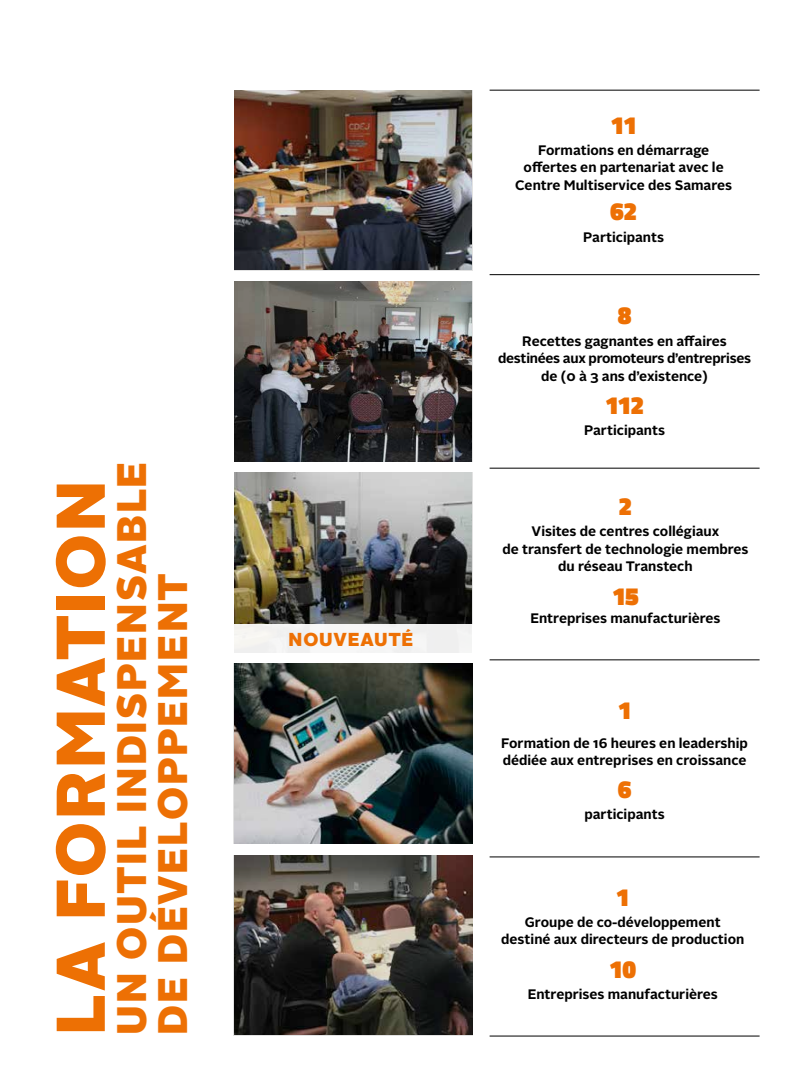
<style>
.page{position:relative;width:810px;height:1080px;background:#fff}
.page>*{position:absolute;margin:0;border:0;box-sizing:border-box;transform-origin:0 0}
.t1{font:900 68.75px "Alright Sans";letter-spacing:.035em;color:#ed7004}
.t2{font:900 41.25px/41.2px "Alright Sans";letter-spacing:.045em;color:#ed7004}
.t3{font:900 25px "Titillium Web";letter-spacing:-.025em;color:#ed7004}
.t4{font:900 18.75px "Alright Sans";letter-spacing:.04em;color:#ed7004}
.t5{font:700 13.75px/17.5px "Alright Sans";color:#000;text-align:center}
.t6{font:700 13.75px/17.5px "Alright Sans";letter-spacing:-.02em;color:#000;text-align:center}
</style>
<div class="page">
<div style="left:234px;top:624px;width:239px;height:29px;background:#f5f4f3"></div>
<hr style="left:490px;top:274px;width:270px;height:1px;background:#000">
<hr style="left:490px;top:90px;width:270px;height:1px;background:#000">
<hr style="left:490px;top:468px;width:270px;height:1px;background:#000">
<hr style="left:490px;top:660px;width:270px;height:1px;background:#000">
<hr style="left:490px;top:857px;width:270px;height:1px;background:#000">
<hr style="left:490px;top:1036px;width:270px;height:1px;background:#000">
<img style="left:234px;top:90px;width:238px;height:180px">
<img style="left:234px;top:281px;width:238px;height:180px">
<img style="left:234px;top:472px;width:238px;height:152px">
<img style="left:233px;top:664px;width:239px;height:180px">
<img style="left:233px;top:855px;width:239px;height:180px">
<h1 class="t1" style="left:32px;top:1035px;width:556px;rotate:-90deg">LA FORMATION</h1>
<h2 class="t2" style="left:111px;top:1035px;width:575px;rotate:-90deg">UN OUTIL INDISPENSABLE<br>DE DÉVELOPPEMENT</h2>
<h3 class="t4" style="left:289px;top:626px;width:126px">NOUVEAUTÉ</h3>
<h3 class="t3" style="left:611px;top:107px;width:28px">11</h3>
<p class="t5" style="left:515px;top:141px;width:218px">Formations en démarrage offertes en partenariat avec le<br>Centre Multiservice des Samares</p>
<h3 class="t3" style="left:610px;top:193px;width:29px">62</h3>
<p class="t5" style="left:583px;top:228px;width:82px">Participants</p>
<h3 class="t3" style="left:618px;top:297px;width:15px">8</h3>
<p class="t6" style="left:498px;top:332px;width:255px">Recettes gagnantes en affaires destinées aux promoteurs d’entreprises de (0 à 3 ans d’existence)</p>
<h3 class="t3" style="left:605px;top:387px;width:41px">112</h3>
<p class="t5" style="left:584px;top:421px;width:82px">Participants</p>
<h3 class="t3" style="left:619px;top:488px;width:15px">2</h3>
<p class="t5" style="left:502px;top:523px;width:248px">Visites de centres collégiaux<br>de transfert de technologie membres du réseau Transtech</p>
<h3 class="t3" style="left:612px;top:578px;width:28px">15</h3>
<p class="t5" style="left:530px;top:610px;width:192px">Entreprises manufacturières</p>
<h3 class="t3" style="left:618px;top:692px;width:15px">1</h3>
<p class="t5" style="left:501px;top:734px;width:248px;text-align:left">Formation de 16 heures en leadership dédiée aux entreprises en croissance</p>
<h3 class="t3" style="left:618px;top:771px;width:15px">6</h3>
<p class="t5" style="left:585px;top:806px;width:82px">participants</p>
<h3 class="t3" style="left:616px;top:879px;width:15px">1</h3>
<p class="t5" style="left:501px;top:913px;width:245px">Groupe de co-développement destiné aux directeurs de production</p>
<h3 class="t3" style="left:609px;top:951px;width:29px">10</h3>
<p class="t5" style="left:528px;top:985px;width:192px">Entreprises manufacturières</p>
</div>
